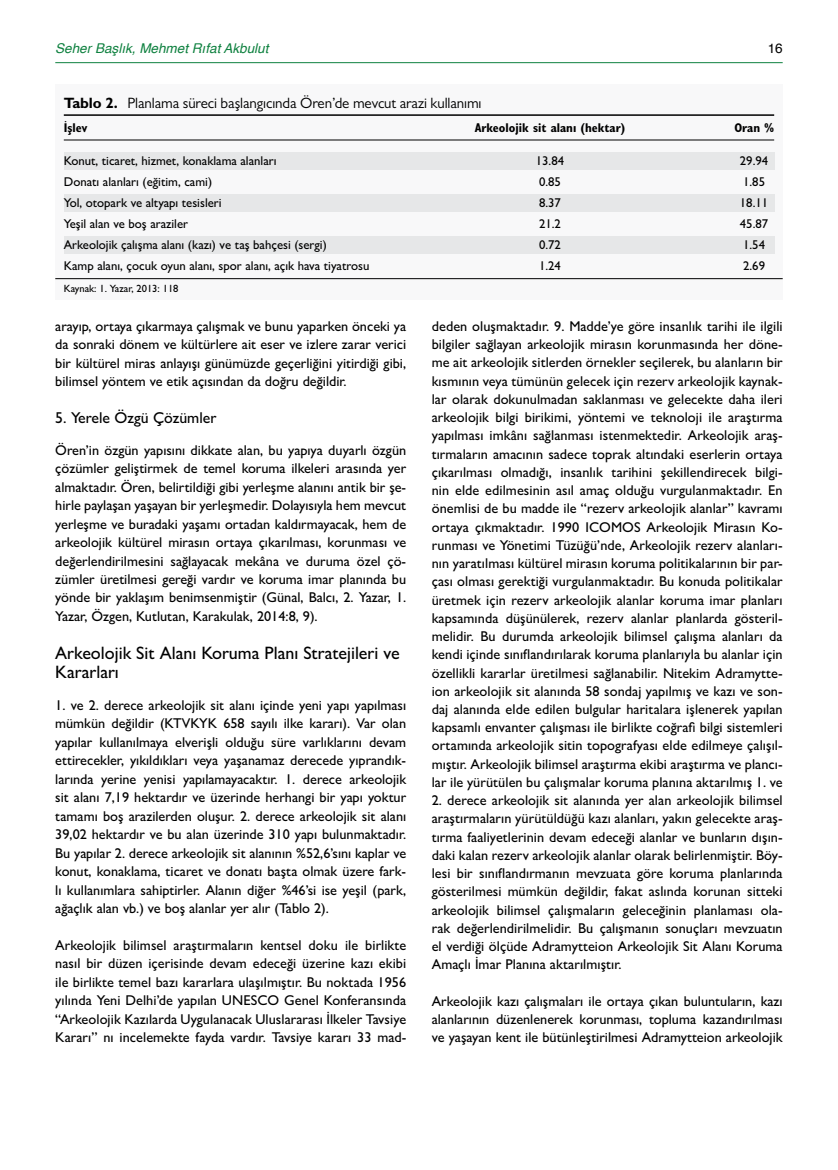
<style>
.page{position:relative;width:838px;height:1170px;background:#fff}
.page>*{position:absolute;margin:0;border:0;box-sizing:border-box;transform-origin:0 0}
.t1{font:500 18px/19.5px "Gill Sans MT Pro";color:#000}
.t2{font:500 15.75px "Gill Sans MT Pro";color:#000}
.t3{font:15px "Gill Sans MT Pro";letter-spacing:-.005em;color:#000}
.t4{font:500 14.25px/18.3px "Gill Sans MT Pro";color:#000;text-align:justify}
.t5{font:italic 13.5px "Helvetica";color:#0f8140}
.t6{font:13.5px "Helvetica";color:#000}
.t7{font:500 12.75px "Gill Sans MT Pro";color:#000}
.t8{font:700 condensed 12.75px "Gill Sans MT Pro";color:#000}
.t9{font:500 10.5px "Gill Sans MT Pro";color:#000}
.s1{font-weight:700}
</style>
<div class="page">
<hr style="left:55px;top:62px;width:727px;height:1px;background:#0f8140">
<div style="left:55px;top:85px;width:727px;height:215px;background:#f8f8f9"></div>
<div style="left:64px;top:152px;width:710px;height:17px;background:#e6e7e8"></div>
<div style="left:64px;top:194px;width:710px;height:17px;background:#e6e7e8"></div>
<div style="left:64px;top:236px;width:710px;height:17px;background:#e6e7e8"></div>
<hr style="left:64px;top:114px;width:710px;height:2px;background:#000">
<hr style="left:64px;top:140px;width:710px;height:1px;background:#000">
<hr style="left:55px;top:278px;width:727px;height:1px;background:#000">
<p class="t5" style="left:55px;top:37px;width:215px">Seher Başlık, Mehmet Rıfat Akbulut</p>
<p class="t6" style="left:767px;top:37px;width:17px">16</p>
<p class="t3" style="left:64px;top:94px;width:419px"><span class="s1">Tablo 2.</span> Planlama süreci başlangıcında Ören’de mevcut arazi kullanımı</p>
<p class="t8" style="left:64px;top:120px;width:25px">İşlev</p>
<p class="t8" style="left:475px;top:120px;width:152px">Arkeolojik sit alanı (hektar)</p>
<p class="t8" style="left:734px;top:120px;width:41px">Oran %</p>
<p class="t7" style="left:64px;top:153px;width:214px">Konut, ticaret, hizmet, konaklama alanları</p>
<p class="t7" style="left:536px;top:153px;width:30px">13.84</p>
<p class="t7" style="left:740px;top:153px;width:30px">29.94</p>
<p class="t7" style="left:64px;top:174px;width:150px">Donatı alanları (eğitim, cami)</p>
<p class="t7" style="left:539px;top:174px;width:23px">0.85</p>
<p class="t7" style="left:743px;top:174px;width:23px">1.85</p>
<p class="t7" style="left:64px;top:195px;width:159px">Yol, otopark ve altyapı tesisleri</p>
<p class="t7" style="left:539px;top:195px;width:23px">8.37</p>
<p class="t7" style="left:740px;top:195px;width:30px">18.11</p>
<p class="t7" style="left:64px;top:216px;width:126px">Yeşil alan ve boş araziler</p>
<p class="t7" style="left:539px;top:216px;width:23px">21.2</p>
<p class="t7" style="left:740px;top:216px;width:30px">45.87</p>
<p class="t7" style="left:64px;top:237px;width:264px">Arkeolojik çalışma alanı (kazı) ve taş bahçesi (sergi)</p>
<p class="t7" style="left:539px;top:237px;width:23px">0.72</p>
<p class="t7" style="left:743px;top:237px;width:23px">1.54</p>
<p class="t7" style="left:64px;top:258px;width:307px">Kamp alanı, çocuk oyun alanı, spor alanı, açık hava tiyatrosu</p>
<p class="t7" style="left:539px;top:258px;width:23px">1.24</p>
<p class="t7" style="left:743px;top:258px;width:23px">2.69</p>
<p class="t9" style="left:64px;top:282px;width:116px">Kaynak: 1. Yazar, 2013: 118</p>
<p class="t4" style="left:55px;top:317px;width:352px">arayıp, ortaya çıkarmaya çalışmak ve bunu yaparken önceki ya da sonraki dönem ve kültürlere ait eser ve izlere zarar verici bir kültürel miras anlayışı günümüzde geçerliğini yitirdiği gibi, bilimsel yöntem ve etik açısından da doğru değildir.</p>
<p class="t2" style="left:55px;top:408px;width:163px">5. Yerele Özgü Çözümler</p>
<p class="t4" style="left:55px;top:440px;width:352px">Ören’in özgün yapısını dikkate alan, bu yapıya duyarlı özgün çözümler geliştirmek de temel koruma ilkeleri arasında yer almaktadır. Ören, belirtildiği gibi yerleşme alanını antik bir şe&shy;hirle paylaşan yaşayan bir yerleşmedir. Dolayısıyla hem mevcut yerleşme ve buradaki yaşamı ortadan kaldırmayacak, hem de arkeolojik kültürel mirasın ortaya çıkarılması, korunması ve değerlendirilmesini sağlayacak mekâna ve duruma özel çö&shy;zümler üretilmesi gereği vardır ve koruma imar planında bu yönde bir yaklaşım benimsenmiştir (Günal, Balcı, 2. Yazar, 1.<br>Yazar, Özgen, Kutlutan, Karakulak, 2014:8, 9).</p>
<p class="t1" style="left:55px;top:643px;width:346px">Arkeolojik Sit Alanı Koruma Planı Stratejileri ve<br>Kararları</p>
<p class="t4" style="left:55px;top:695px;width:352px">1. ve 2. derece arkeolojik sit alanı içinde yeni yapı yapılması mümkün değildir (KTVKYK 658 sayılı ilke kararı). Var olan yapılar kullanılmaya elverişli olduğu süre varlıklarını devam ettirecekler, yıkıldıkları veya yaşanamaz derecede yıprandık&shy;larında yerine yenisi yapılamayacaktır. 1. derece arkeolojik sit alanı 7,19 hektardır ve üzerinde herhangi bir yapı yoktur tamamı boş arazilerden oluşur. 2. derece arkeolojik sit alanı 39,02 hektardır ve bu alan üzerinde 310 yapı bulunmaktadır.<br>Bu yapılar 2. derece arkeolojik sit alanının %52,6’sını kaplar ve konut, konaklama, ticaret ve donatı başta olmak üzere fark&shy;lı kullanımlara sahiptirler. Alanın diğer %46’si ise yeşil (park, ağaçlık alan vb.) ve boş alanlar yer alır (Tablo 2).</p>
<p class="t4" style="left:55px;top:935px;width:352px">Arkeolojik bilimsel araştırmaların kentsel doku ile birlikte nasıl bir düzen içerisinde devam edeceği üzerine kazı ekibi ile birlikte temel bazı kararlara ulaşılmıştır. Bu noktada 1956 yılında Yeni Delhi’de yapılan UNESCO Genel Konferansında “Arkeolojik Kazılarda Uygulanacak Uluslararası İlkeler Tavsiye Kararı” nı incelemekte fayda vardır. Tavsiye kararı 33 mad-</p>
<p class="t4" style="left:432px;top:317px;width:352px">deden oluşmaktadır. 9. Madde’ye göre insanlık tarihi ile ilgili bilgiler sağlayan arkeolojik mirasın korunmasında her döne&shy;me ait arkeolojik sitlerden örnekler seçilerek, bu alanların bir kısmının veya tümünün gelecek için rezerv arkeolojik kaynak&shy;lar olarak dokunulmadan saklanması ve gelecekte daha ileri arkeolojik bilgi birikimi, yöntemi ve teknoloji ile araştırma yapılması imkânı sağlanması istenmektedir. Arkeolojik araş&shy;tırmaların amacının sadece toprak altındaki eserlerin ortaya çıkarılması olmadığı, insanlık tarihini şekillendirecek bilgi&shy;nin elde edilmesinin asıl amaç olduğu vurgulanmaktadır. En önemlisi de bu madde ile “rezerv arkeolojik alanlar” kavramı ortaya çıkmaktadır. 1990 ICOMOS Arkeolojik Mirasın Ko&shy;runması ve Yönetimi Tüzüğü’nde, Arkeolojik rezerv alanları&shy;nın yaratılması kültürel mirasın koruma politikalarının bir par&shy;çası olması gerektiği vurgulanmaktadır. Bu konuda politikalar üretmek için rezerv arkeolojik alanlar koruma imar planları kapsamında düşünülerek, rezerv alanlar planlarda gösteril&shy;melidir. Bu durumda arkeolojik bilimsel çalışma alanları da kendi içinde sınıflandırılarak koruma planlarıyla bu alanlar için özellikli kararlar üretilmesi sağlanabilir. Nitekim Adramytte&shy;ion arkeolojik sit alanında 58 sondaj yapılmış ve kazı ve son&shy;daj alanında elde edilen bulgular haritalara işlenerek yapılan kapsamlı envanter çalışması ile birlikte coğrafi bilgi sistemleri ortamında arkeolojik sitin topografyası elde edilmeye çalışıl&shy;mıştır. Arkeolojik bilimsel araştırma ekibi araştırma ve plancı&shy;lar ile yürütülen bu çalışmalar koruma planına aktarılmış 1. ve</p>
<p class="t4" style="left:432px;top:791px;width:352px">2. derece arkeolojik sit alanında yer alan arkeolojik bilimsel araştırmaların yürütüldüğü kazı alanları, yakın gelecekte araş&shy;tırma faaliyetlerinin devam edeceği alanlar ve bunların dışın&shy;daki kalan rezerv arkeolojik alanlar olarak belirlenmiştir. Böy&shy;lesi bir sınıflandırmanın mevzuata göre koruma planlarında gösterilmesi mümkün değildir, fakat aslında korunan sitteki arkeolojik bilimsel çalışmaların geleceğinin planlaması ola&shy;rak değerlendirilmelidir. Bu çalışmanın sonuçları mevzuatın el verdiği ölçüde Adramytteion Arkeolojik Sit Alanı Koruma Amaçlı İmar Planına aktarılmıştır.</p>
<p class="t4" style="left:432px;top:991px;width:352px">Arkeolojik kazı çalışmaları ile ortaya çıkan buluntuların, kazı alanlarının düzenlenerek korunması, topluma kazandırılması ve yaşayan kent ile bütünleştirilmesi Adramytteion arkeolojik</p>
</div>
